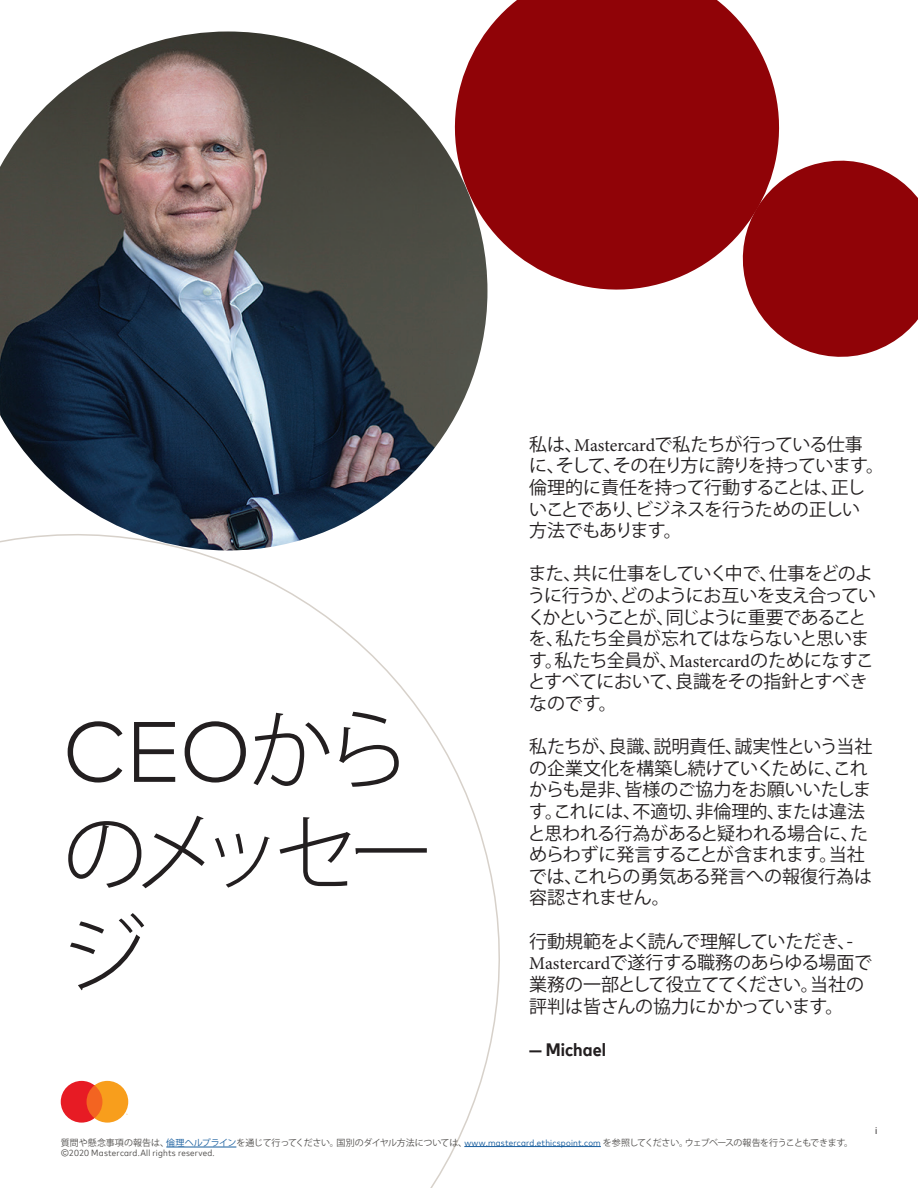
<style>
.page{position:relative;width:918px;height:1188px;background:#fff}
.page>*{position:absolute;margin:0;border:0;box-sizing:border-box;transform-origin:0 0}
.t1{font:300 85.5px/102.6px "Koz Go Pro";letter-spacing:-.155em;color:#231f20}
.t2{font:300 85.5px "Mark Offc For MC";color:#231f20}
.t3{font:18px/21.6px "Koz Go Pro";letter-spacing:-.03em;color:#231f20}
.t4{font:18px/21.6px "Koz Go Pro";letter-spacing:-.01em;color:#231f20}
.t5{font:700 18px "Mark For MC Nrw";color:#231f20}
.t6{font:9px "Koz Go Pro";letter-spacing:-.025em;color:#52504e}
.t7{font:9px "Mark For MC Nrw";letter-spacing:.02em;color:#52504e}
.t8{font:9px "Koz Go Pro";color:#231f20}
.s1{font-family:"Koz Go Pro"}
.s2{font-family:"Minion Pro"}
.s3{color:#175d9e}
.s4{font-family:"Mark For MC Nrw";color:#175d9e}
</style>
<div class="page">
<svg style="left:60px;top:550px;width:493px;height:638px"></svg>
<svg style="left:486px;top:0;width:294px;height:305px;background:#9e2428"></svg>
<svg style="left:731px;top:149px;width:187px;height:208px"></svg>
<img style="left:0;top:32px;width:487px;height:518px">
<svg style="left:61px;top:1081px;width:67px;height:42px;background:#f27743"></svg>
<hr style="left:166px;top:1147px;width:70px;height:1px;background:#175d9e">
<hr style="left:464px;top:1146px;width:137px;height:1px;background:#175d9e">
<h1 class="t2" style="left:62px;top:688px;width:350px">CEO<span class="s1">から</span></h1>
<h1 class="t1" style="left:62px;top:802px;width:374px">のメッセージ</h1>
<p class="t3" style="left:529px;top:434px;width:356px">私は、<span class="s2">Mastercard</span>で私たちが行っている仕事に、そして、その在り方に誇りを持っています。倫理的に責任を持って行動することは、正しいことであり、ビジネスを行うための正しい<br>方法でもあります。</p>
<p class="t3" style="left:528px;top:564px;width:350px">また、共に仕事をしていく中で、仕事をどのように行うか、どのようにお互いを支え合っていくかということが、同じように重要であることを、私たち全員が忘れてはならないと思います。私たち全員が、<span class="s2">Mastercard</span>のためになすことすべてにおいて、良識をその指針とすべきなのです。</p>
<p class="t4" style="left:528px;top:736px;width:346px">私たちが、良識、説明責任、誠実性という当社の企業文化を構築し続けていくために、これからも是非、皆様のご協力をお願いいたします。これには、不適切、非倫理的、または違法と思われる行為があると疑われる場合に、ためらわずに発言することが含まれます。当社では、これらの勇気ある発言への報復行為は容認されません。</p>
<p class="t3" style="left:529px;top:931px;width:344px">行動規範をよく読んで理解していただき、-<br><span class="s2">Mastercard</span>で遂行する職務のあらゆる場面で業務の一部として役立ててください。当社の評判は皆さんの協力にかかっています。</p>
<p class="t5" style="left:529px;top:1036px;width:78px">— Michael</p>
<p class="t8" style="left:875px;top:1125px;width:4px">i</p>
<p class="t6" style="left:61px;top:1137px;width:794px">質問や懸念事項の報告は、<span class="s3">倫理ヘルプライン</span>を通じて行ってください。国別のダイヤル方法については、<span class="s4">www.mastercard.ethicspoint.com</span> を参照してください。ウェブベースの報告を行うこともできます。</p>
<p class="t7" style="left:61px;top:1146px;width:156px">©2020 Mastercard.All rights reserved.</p>
</div>
